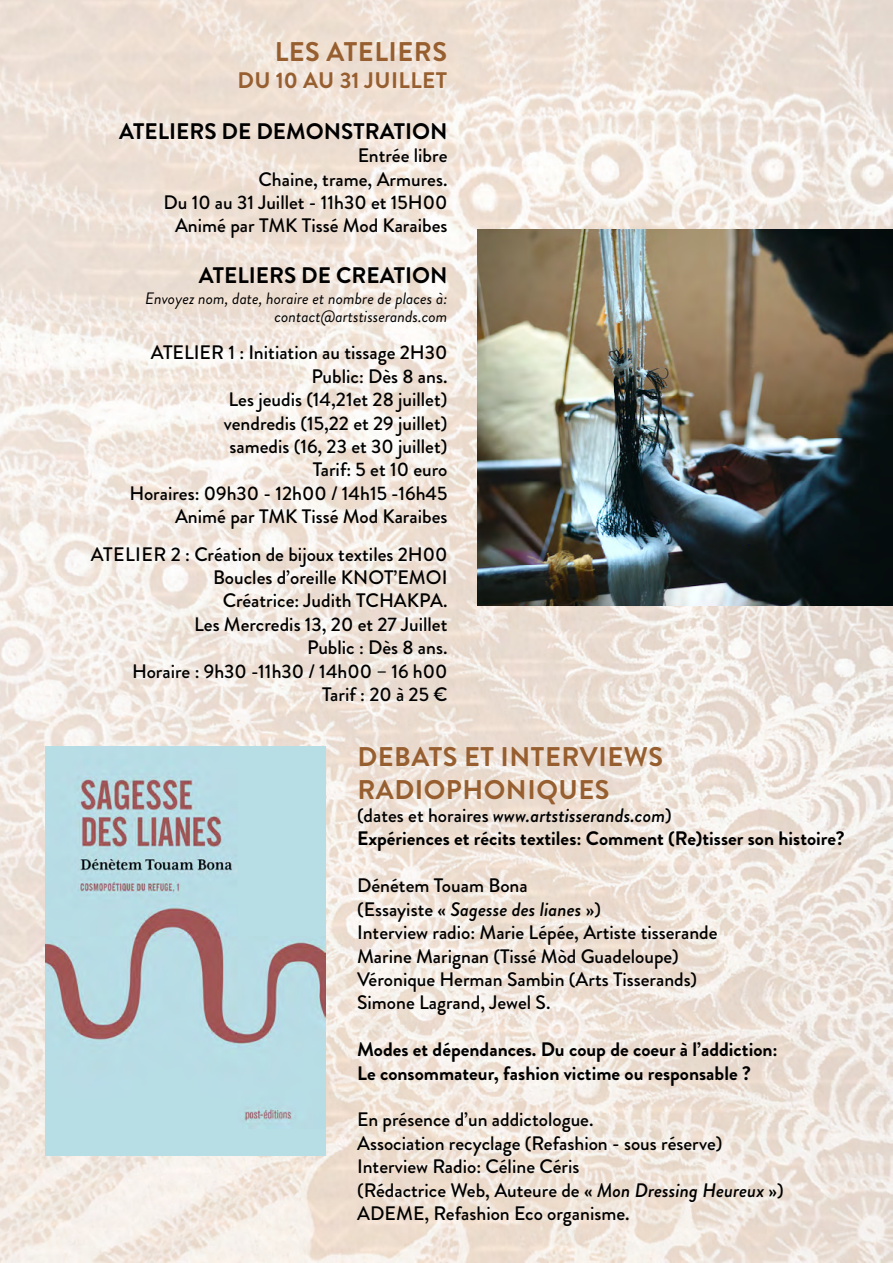
<style>
.page{position:relative;width:893px;height:1263px;background:#fff}
.page>*{position:absolute;margin:0;border:0;box-sizing:border-box;transform-origin:0 0}
.t1{font:700 27px/32.4px "Brandon Grotesque";letter-spacing:.02em;color:#975f30}
.t2{font:700 22.5px "Brandon Grotesque";color:#000}
.t3{font:700 22.5px "Brandon Grotesque";letter-spacing:.02em;color:#975f30}
.t4{font:500 19.5px/23.4px "Brandon Grotesque";color:#000;text-align:right}
.t5{font:700 19.5px/23.4px "Brandon Grotesque";color:#000}
.t6{font:italic 16.5px/18px "Brandon Grotesque";color:#000;text-align:right}
.s1{font-weight:500}
.s2{font-weight:500;font-style:italic}
.s3{font-style:italic}
</style>
<div class="page">
<img style="left:0;top:0;width:892px;height:1263px">
<img style="left:478px;top:230px;width:415px;height:376px">
<img style="left:46px;top:746px;width:280px;height:409px">
<h1 class="t1" style="left:275px;top:36px;width:174px">LES ATELIERS</h1>
<p class="t3" style="left:237px;top:65px;width:211px">DU 10 AU 31 JUILLET</p>
<p class="t2" style="left:119px;top:115px;width:330px">ATELIERS DE DEMONSTRATION</p>
<p class="t4" style="left:164px;top:144px;width:285px">Entrée libre<br>Chaine, trame, Armures.<br>Du 10 au 31 Juillet - 11h30 et 15H00<br>Animé par TMK Tissé Mod Karaibes</p>
<p class="t2" style="left:199px;top:259px;width:250px">ATELIERS DE CREATION</p>
<p class="t6" style="left:145px;top:289px;width:304px">Envoyez nom, date, horaire et nombre de places à: contact@artstisserands.com</p>
<p class="t4" style="left:129px;top:341px;width:319px">ATELIER 1 : Initiation au tissage 2H30<br>Public: Dès 8 ans.<br>Les jeudis (14,21et 28 juillet)<br>vendredis (15,22 et 29 juillet)<br>samedis (16, 23 et 30 juillet)<br>Tarif: 5 et 10 euro<br>Horaires: 09h30 - 12h00 / 14h15 -16h45<br>Animé par TMK Tissé Mod Karaibes</p>
<p class="t4" style="left:91px;top:543px;width:358px">ATELIER 2 : Création de bijoux textiles 2H00<br>Boucles d’oreille KNOT’EMOI<br>Créatrice: Judith TCHAKPA.<br>Les Mercredis 13, 20 et 27 Juillet<br>Public : Dès 8 ans.<br>Horaire : 9h30 -11h30 / 14h00 – 16 h00<br>Tarif : 20 à 25 €</p>
<h1 class="t1" style="left:357px;top:741px;width:307px">DEBATS ET INTERVIEWS<br>RADIOPHONIQUES</h1>
<p class="t5" style="left:357px;top:804px;width:489px"><span class="s1">(dates et horaires</span> <span class="s2">www.artstisserands.com</span><span class="s1">)<br></span>Expériences et récits textiles: Comment (Re)tisser son histoire?</p>
<p class="t4" style="left:357px;top:874px;width:362px;text-align:left">Dénétem Touam Bona<br>(Essayiste « <span class="s3">Sagesse des lianes</span> »)<br>Interview radio: Marie Lépée, Artiste tisserande Marine Marignan (Tissé Mòd Guadeloupe)<br>Véronique Herman Sambin (Arts Tisserands)<br>Simone Lagrand, Jewel S.</p>
<p class="t5" style="left:357px;top:1038px;width:422px">Modes et dépendances. Du coup de coeur à l’addiction:<br>Le consommateur, fashion victime ou responsable ?</p>
<p class="t4" style="left:357px;top:1108px;width:428px;text-align:left">En présence d’un addictologue.<br>Association recyclage (Refashion - sous réserve)<br>Interview Radio: Céline Céris<br>(Rédactrice Web, Auteure de « <span class="s3">Mon Dressing Heureux</span> »)<br>ADEME, Refashion Eco organisme.</p>
</div>
